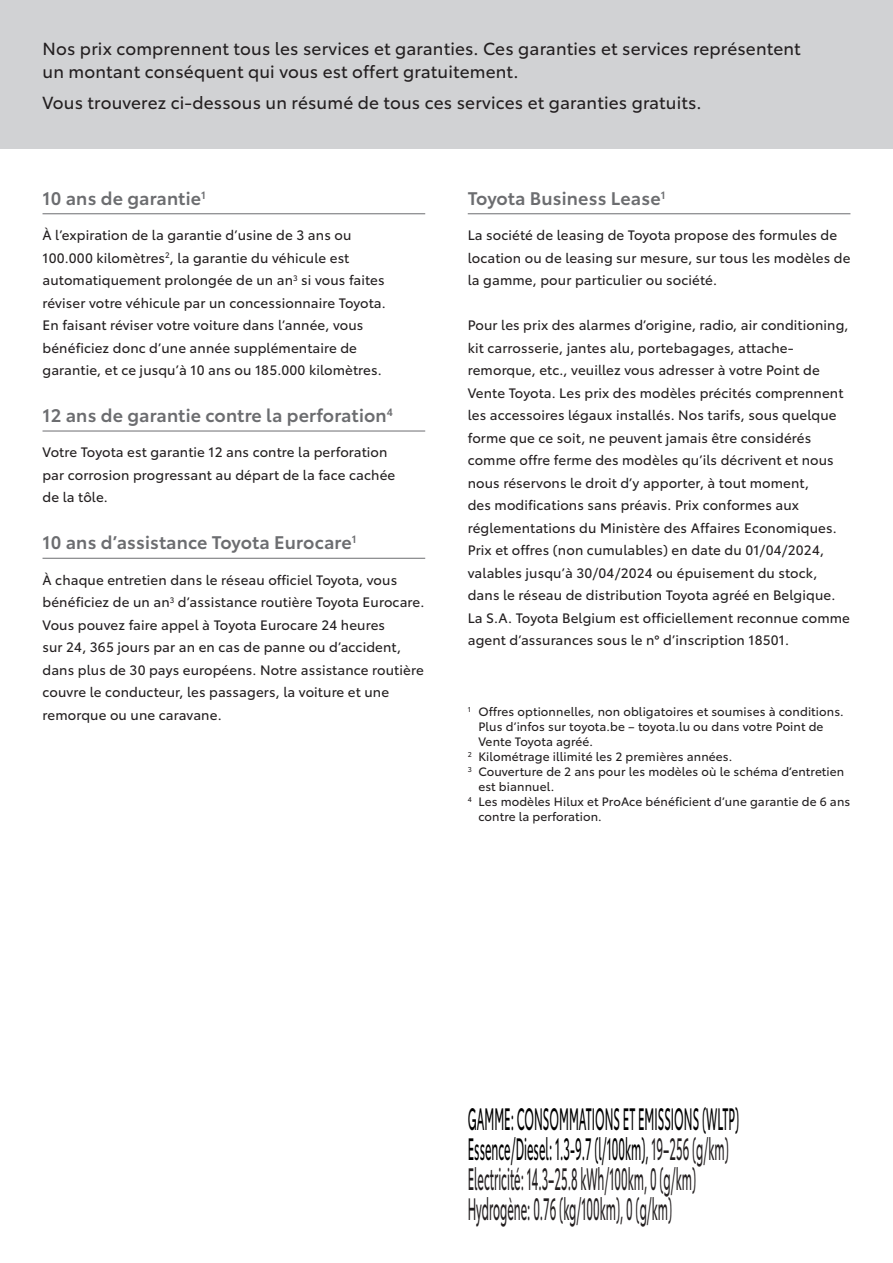
<style>
.page{position:relative;width:893px;height:1263px;background:#fff}
.page>*{position:absolute;margin:0;border:0;box-sizing:border-box;transform-origin:0 0}
.t1{font:30.45px/30px "Toyota Type";color:#231f20;scale:.37 1}
.t2{font:600 18px "Toyota Type";letter-spacing:.01em;color:#6c6d70}
.t3{font:17.25px/22.5px "Toyota Type";letter-spacing:.01em;color:#231f20}
.t4{font:13.5px/22.5px "Toyota Type";letter-spacing:.01em;color:#231f20}
.t5{font:12px "Toyota Type";letter-spacing:.01em;color:#231f20}
.s1{color:#000001}
</style>
<div class="page">
<div style="left:0;top:0;width:893px;height:149px;background:#d1d2d4"></div>
<hr style="left:43px;top:213px;width:382px;height:1px;background:#6c6d70">
<hr style="left:43px;top:431px;width:382px;height:1px;background:#6c6d70">
<hr style="left:43px;top:558px;width:382px;height:1px;background:#6c6d70">
<hr style="left:468px;top:213px;width:382px;height:1px;background:#6c6d70">
<p class="t3" style="left:43px;top:37px;width:760px">Nos prix comprennent tous les services et garanties. Ces garanties et services représentent un montant conséquent qui vous est offert gratuitement.</p>
<p class="t3" style="left:43px;top:90px;width:661px">Vous trouverez ci-dessous un résumé de tous ces services et garanties gratuits.</p>
<h2 class="t2" style="left:43px;top:185px;width:165px">10 ans de garantie<sup>1</sup></h2>
<p class="t4" style="left:43px;top:223px;width:345px">À l’expiration de la garantie d’usine de 3 ans ou 100.000 kilomètres<sup>2</sup>, la garantie du véhicule est automatiquement prolongée de un an<sup>3</sup> si vous faites réviser votre véhicule par un concessionnaire Toyota.<br>En faisant réviser votre voiture dans l’année, vous bénéficiez donc d’une année supplémentaire de garantie, et ce jusqu’à 10 ans ou 185.000 kilomètres.</p>
<h2 class="t2" style="left:43px;top:402px;width:352px">12 ans de garantie contre la perforation<sup>4</sup></h2>
<p class="t4" style="left:43px;top:440px;width:354px">Votre Toyota est garantie 12 ans contre la perforation par corrosion progressant au départ de la face cachée de la tôle.</p>
<h2 class="t2" style="left:43px;top:529px;width:316px">10 ans d’assistance Toyota Eurocare<sup>1</sup></h2>
<p class="t4" style="left:43px;top:567px;width:383px">À chaque entretien dans le réseau officiel Toyota, vous bénéficiez de un an<sup>3</sup> d’assistance routière Toyota Eurocare.<br>Vous pouvez faire appel à Toyota Eurocare 24 heures<br>sur 24, 365 jours par an en cas de panne ou d’accident, dans plus de 30 pays européens. Notre assistance routière couvre le conducteur, les passagers, la voiture et une remorque ou une caravane.</p>
<h2 class="t2" style="left:468px;top:185px;width:199px">Toyota Business Lease<sup>1</sup></h2>
<p class="t4" style="left:468px;top:223px;width:384px">La société de leasing de Toyota propose des formules de location ou de leasing sur mesure, sur tous les modèles de la gamme, pour particulier ou société.</p>
<p class="t4" style="left:468px;top:313px;width:384px">Pour les prix des alarmes d’origine, radio, air conditioning, kit carrosserie, jantes alu, portebagages, attache&shy;remorque, etc., veuillez vous adresser à votre Point de Vente Toyota. Les prix des modèles précités comprennent les accessoires légaux installés. Nos tarifs, sous quelque forme que ce soit, ne peuvent jamais être considérés comme offre ferme des modèles qu’ils décrivent et nous nous réservons le droit d’y apporter, à tout moment,<br>des modifications sans préavis. Prix conformes aux réglementations du Ministère des Affaires Economiques.<br>Prix et offres (non cumulables) en date du 01/04/2024, valables jusqu’à 30/04/2024 ou épuisement du stock, dans le réseau de distribution Toyota agréé en Belgique.<br>La S.A. Toyota Belgium est officiellement reconnue comme agent d’assurances sous le n° d’inscription 18501.</p>
<p class="t5" style="left:468px;top:702px;width:378px"><sup>1</sup> Offres optionnelles, non obligatoires et soumises à conditions.</p>
<p class="t5" style="left:478px;top:717px;width:347px">Plus d’infos sur toyota.be – toyota.lu ou dans votre Point de</p>
<p class="t5" style="left:478px;top:732px;width:116px">Vente Toyota agréé.</p>
<p class="t5" style="left:468px;top:747px;width:266px"><sup>2</sup> Kilométrage illimité les 2 premières années.</p>
<p class="t5" style="left:468px;top:762px;width:378px"><sup>3</sup> Couverture de 2 ans pour les modèles où le schéma d’entretien</p>
<p class="t5" style="left:478px;top:777px;width:78px">est biannuel.</p>
<p class="t5" style="left:468px;top:792px;width:384px"><sup>4</sup> Les modèles Hilux et ProAce bénéficient d’une garantie de 6 ans</p>
<p class="t5" style="left:478px;top:807px;width:125px">contre la perforation.</p>
<h1 class="t1" style="left:468px;top:1102px;width:735px"><span class="s1">GAMME: CONSOMMATIONS ET EMISSIONS (WLTP)<br>Essence/Diesel: 1.3-9.7 (l/100km),</span> 19–256 (g/km)<br>Electricité: 14.3–25.8 kWh/100km, 0 (g/km)<br>Hydrogène: 0.76 (kg/100km), 0 (g/km)</h1>
</div>
